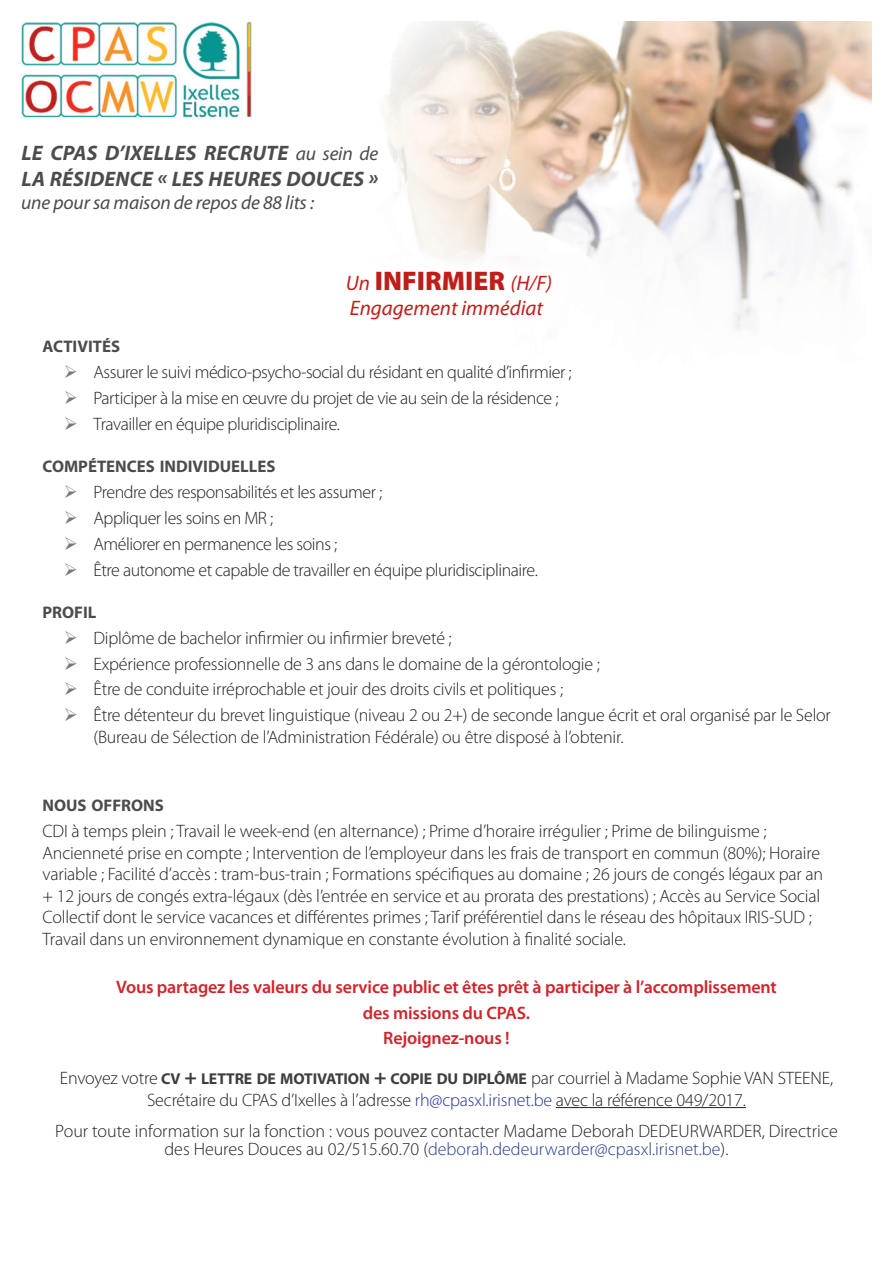
<style>
.page{position:relative;width:893px;height:1263px;background:#fff}
.page>*{position:absolute;margin:0;border:0;box-sizing:border-box;transform-origin:0 0}
.t1{font:900 27px "Myriad Pro";color:#c11d19}
.t2{font:italic 700 21px/25.2px "Myriad Pro";letter-spacing:.01em;color:#4b4c4d}
.t3{font:italic 21px "Myriad Pro";color:#c11d19}
.t4{font:italic 19.5px "Myriad Pro";letter-spacing:-.01em;color:#4b4c4d}
.t5{font:300 18px/21.6px "Myriad Pro";letter-spacing:-.01em;color:#231f20}
.t6{font:600 18px "Myriad Pro";letter-spacing:-.01em;color:#d1232a}
.t7{font:700 16.8px "Myriad Pro";color:#4b4c4d}
.s1{font-weight:400;font-size:19.5px}
.s2{font-weight:400;font-style:italic;font-size:21px}
.s3{color:#76787b}
.s4{font-weight:700;font-size:15.75px;color:#3e3e3f}
.s5{font-weight:700;font-size:21px;color:#3e3e3f}
.s6{color:#293593}
.s7{color:#253f8e}
</style>
<div class="page">
<img style="left:21px;top:21px;width:851px;height:1088px">
<hr style="left:556px;top:1107px;width:190px;height:1px;background:#231f20">
<div style="left:326px;top:250px;width:255px;height:100px;background:#fff"></div>
<div style="left:0;top:119px;width:413px;height:128px;background:#fff"></div>
<svg style="left:43px;top:498px;width:18px;height:1px"></svg>
<svg style="left:43px;top:644px;width:18px;height:1px"></svg>
<p class="t2" style="left:21px;top:140px;width:358px">LE CPAS D’IXELLES RECRUTE <span class="s1">au sein de<br></span>LA RÉSIDENCE « LES HEURES DOUCES »</p>
<p class="t4" style="left:21px;top:190px;width:294px">une pour sa maison de repos de 88 lits :</p>
<p class="t1" style="left:346px;top:266px;width:208px"><span class="s2">Un</span> INFIRMIER <span class="s2">(H/F)</span></p>
<p class="t3" style="left:350px;top:295px;width:195px">Engagement immédiat</p>
<p class="t7" style="left:43px;top:336px;width:79px">ACTIVITÉS</p>
<p class="t5" style="left:64px;top:362px;width:509px"><span class="s3">➢</span> Assurer le suivi médico-psycho-social du résidant en qualité d’infirmier ;</p>
<p class="t5" style="left:64px;top:388px;width:496px"><span class="s3">➢</span> Participer à la mise en œuvre du projet de vie au sein de la résidence ;</p>
<p class="t5" style="left:64px;top:413px;width:278px"><span class="s3">➢</span> Travailler en équipe pluridisciplinaire.</p>
<p class="t7" style="left:43px;top:456px;width:234px">COMPÉTENCES INDIVIDUELLES</p>
<p class="t5" style="left:64px;top:482px;width:320px"><span class="s3">➢</span> Prendre des responsabilités et les assumer ;</p>
<p class="t5" style="left:64px;top:507px;width:211px"><span class="s3">➢</span> Appliquer les soins en MR ;</p>
<p class="t5" style="left:64px;top:533px;width:275px"><span class="s3">➢</span> Améliorer en permanence les soins ;</p>
<p class="t5" style="left:64px;top:559px;width:475px"><span class="s3">➢</span> Être autonome et capable de travailler en équipe pluridisciplinaire.</p>
<p class="t7" style="left:43px;top:601px;width:55px">PROFIL</p>
<p class="t5" style="left:64px;top:627px;width:389px"><span class="s3">➢</span> Diplôme de bachelor infirmier ou infirmier breveté ;</p>
<p class="t5" style="left:64px;top:653px;width:538px"><span class="s3">➢</span> Expérience professionnelle de 3 ans dans le domaine de la gérontologie ;</p>
<p class="t5" style="left:64px;top:679px;width:501px"><span class="s3">➢</span> Être de conduite irréprochable et jouir des droits civils et politiques ;</p>
<p class="t5" style="left:94px;top:705px;width:739px;text-indent:-30px"><span class="s3">➢</span> Être détenteur du brevet linguistique (niveau 2 ou 2+) de seconde langue écrit et oral organisé par le Selor (Bureau de Sélection de l’Administration Fédérale) ou être disposé à l’obtenir.</p>
<p class="t7" style="left:43px;top:794px;width:123px">NOUS OFFRONS</p>
<p class="t5" style="left:43px;top:820px;width:782px">CDI à temps plein ; Travail le week-end (en alternance) ; Prime d’horaire irrégulier ; Prime de bilinguisme ; Ancienneté prise en compte ; Intervention de l’employeur dans les frais de transport en commun (80%); Horaire variable ; Facilité d’accès : tram-bus-train ; Formations spécifiques au domaine ; 26 jours de congés légaux par an + 12 jours de congés extra-légaux (dès l’entrée en service et au prorata des prestations) ; Accès au Service Social Collectif dont le service vacances et différentes primes ; Tarif préférentiel dans le réseau des hôpitaux IRIS-SUD ; Travail dans un environnement dynamique en constante évolution à finalité sociale.</p>
<p class="t6" style="left:116px;top:975px;width:662px">Vous partagez les valeurs du service public et êtes prêt à participer à l’accomplissement</p>
<p class="t6" style="left:363px;top:1001px;width:169px">des missions du CPAS.</p>
<p class="t6" style="left:383px;top:1027px;width:128px">Rejoignez-nous !</p>
<p class="t5" style="left:60px;top:1068px;width:775px;text-align:center">Envoyez votre <span class="s4">CV</span> <span class="s5">+</span> <span class="s4">LETTRE DE MOTIVATION</span> <span class="s5">+</span> <span class="s4">COPIE DU DIPLÔME</span> par courriel à Madame Sophie VAN STEENE,<br>Secrétaire du CPAS d’Ixelles à l’adresse <span class="s6">rh@cpasxl.irisnet.be</span> avec la référence 049/2017.</p>
<p class="t5" style="left:55px;top:1122px;width:784px;line-height:18px;text-align:center">Pour toute information sur la fonction : vous pouvez contacter Madame Deborah DEDEURWARDER, Directrice des Heures Douces au 02/515.60.70 (<span class="s7">deborah.dedeurwarder@cpasxl.irisnet.be</span>).</p>
</div>
